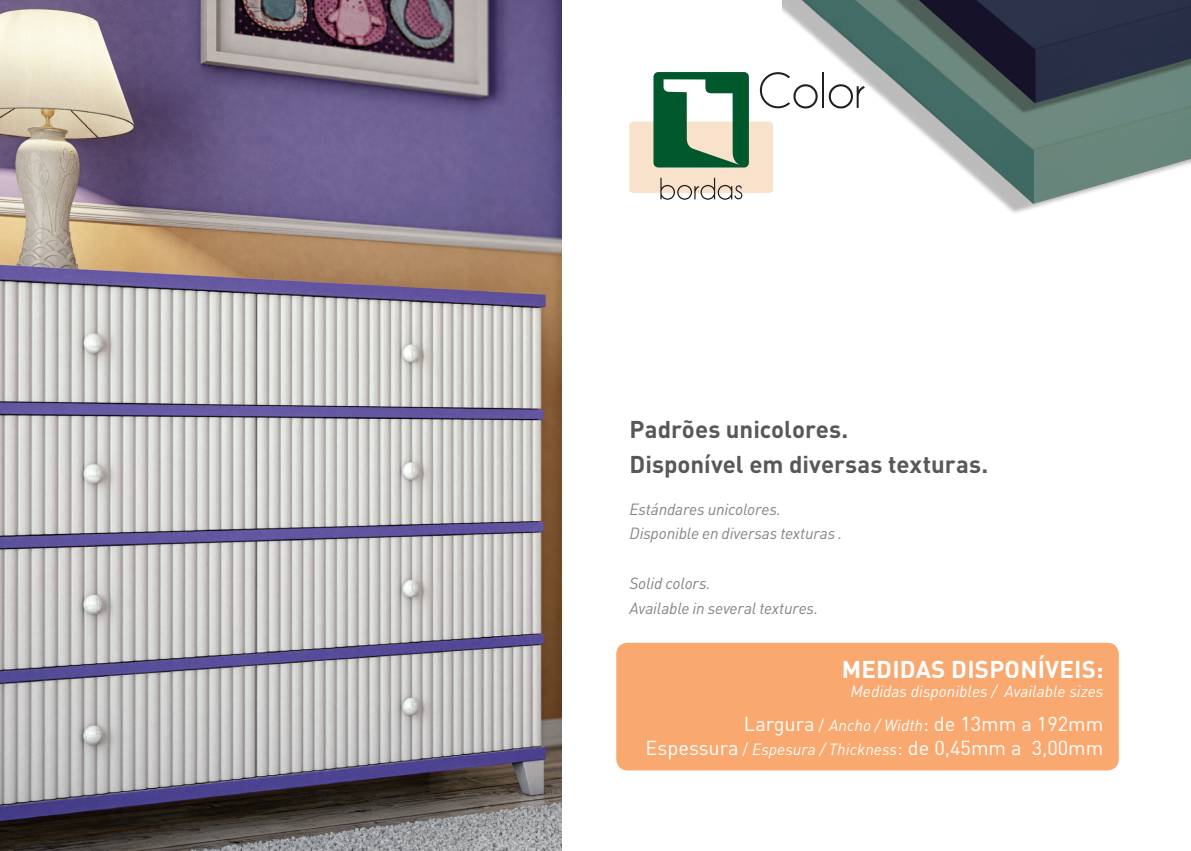
<style>
.page{position:relative;width:1191px;height:851px;background:#fff}
.page>*{position:absolute;margin:0;border:0;box-sizing:border-box;transform-origin:0 0}
.t1{font:700 24px/34.4px "DIN Pro";color:#57585a}
.t2{font:700 24px "DIN Pro";letter-spacing:.01em;color:#fff}
.t3{font:20px/24px "DIN Pro";color:#fff;text-align:right}
.t4{font:italic 16px/24.8px "DIN";letter-spacing:-.01em;color:#808285}
.t5{font:italic 16px "DIN";color:#fff}
.s1{font-size:16px}
.s2{font-family:"DIN";font-style:italic;font-size:16px}
</style>
<div class="page">
<img style="left:782px;top:0;width:409px;height:213px">
<svg style="left:629px;top:72px;width:188px;height:128px"></svg>
<hr style="left:822px;top:73px;width:2px;height:35px;background:#231f20">
<svg style="left:828px;top:84px;width:37px;height:24px"></svg>
<div style="left:616px;top:642px;width:502px;height:128px;background:#f9a86f;border-radius:11px"></div>
<img style="left:0;top:0;width:561px;height:850px">
<h1 class="t1" style="left:629px;top:411px;width:360px">Padrões unicolores.<br>Disponível em diversas texturas.</h1>
<p class="t4" style="left:629px;top:496px;width:214px">Estándares unicolores.<br>Disponible en diversas texturas .</p>
<p class="t4" style="left:629px;top:570px;width:190px">Solid colors.<br>Available in several textures.</p>
<h1 class="t2" style="left:841px;top:653px;width:263px">Medi das disponíveis:</h1>
<p class="t5" style="left:850px;top:681px;width:254px">Medidas disponibles / Available sizes</p>
<p class="t3" style="left:645px;top:710px;width:459px">Largura <span class="s1">/</span> <span class="s2">Ancho / Width</span>: de 13mm a 192mm<br>Espessura <span class="s1">/</span> <span class="s2">Espesura / Thickness</span>: de 0,45mm a 3,00mm</p>
</div>
